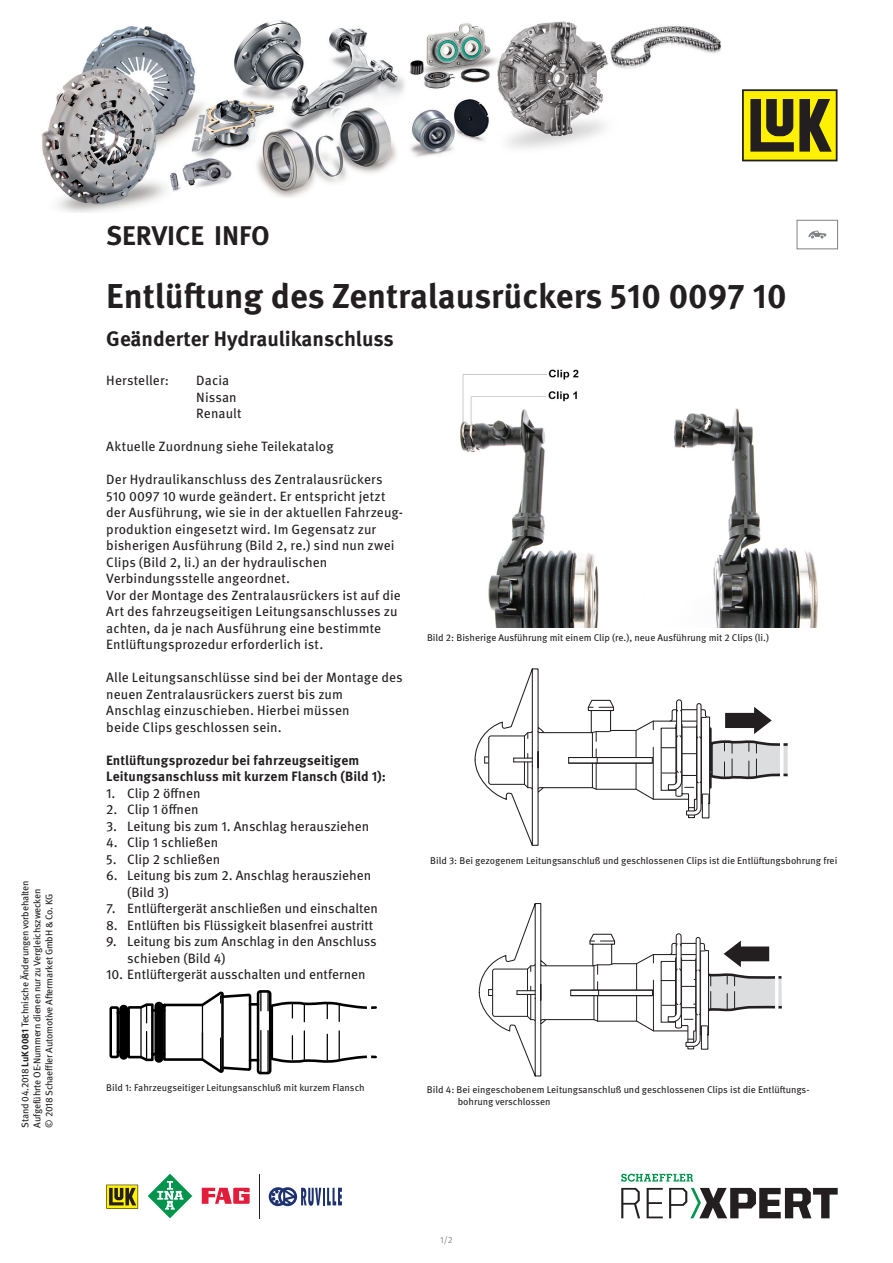
<style>
.page{position:relative;width:893px;height:1263px;background:#fff}
.page>*{position:absolute;margin:0;border:0;box-sizing:border-box;transform-origin:0 0}
.t1{font:700 34.5px "Meta OT";color:#231f20}
.t2{font:700 27px "Meta OT";color:#231f20}
.t3{font:700 21px "Meta OT";color:#231f20}
.t4{font:13.5px/16.5px "Meta OT";letter-spacing:.005em;color:#231f20}
.t5{font:700 13.5px/16.5px "Meta OT";letter-spacing:.005em;color:#231f20}
.t6{font:9.75px/12px "Meta OT";letter-spacing:-.005em;color:#231f20}
.t7{font:9px "Meta OT Norm";color:#808285}
.s1{font-weight:700}
</style>
<div class="page">
<img style="left:460px;top:369px;width:358px;height:258px">
<svg style="left:474px;top:668px;width:314px;height:178px"></svg>
<svg style="left:478px;top:903px;width:304px;height:174px"></svg>
<svg style="left:109px;top:990px;width:268px;height:85px"></svg>
<div style="left:797px;top:220px;width:41px;height:29px;border:1px solid #808285"></div>
<svg style="left:808px;top:231px;width:18px;height:7px"></svg>
<svg style="left:106px;top:1185px;width:32px;height:24px"></svg>
<svg style="left:148px;top:1174px;width:44px;height:44px"></svg>
<svg style="left:202px;top:1188px;width:48px;height:16px"></svg>
<hr style="left:259px;top:1174px;width:1px;height:44px;background:#231f20">
<svg style="left:269px;top:1187px;width:73px;height:19px"></svg>
<svg style="left:621px;top:1188px;width:19px;height:30px"></svg>
<svg style="left:647px;top:1188px;width:16px;height:30px"></svg>
<svg style="left:669px;top:1188px;width:169px;height:30px"></svg>
<svg style="left:621px;top:1174px;width:72px;height:8px"></svg>
<img style="left:42px;top:20px;width:796px;height:193px">
<svg style="left:742px;top:89px;width:95px;height:72px;background:#948b11"></svg>
<p class="t6" style="left:19px;top:1127px;width:248px;rotate:-90deg">Stand 04.2018 <span class="s1">LuK 0081</span> Technische Änderungen vorbehalten<br>Aufgeführte OE-Nummern dienen nur zu Vergleichszwecken © 2018 Schaeffler Automotive Aftermarket GmbH &amp; Co. KG</p>
<h2 class="t2" style="left:106px;top:218px;width:165px">SERVICE INFO</h2>
<h1 class="t1" style="left:106px;top:275px;width:682px">Entlüftung des Zentralausrückers 510 0097 10</h1>
<h3 class="t3" style="left:106px;top:326px;width:289px">Geänderter Hydraulikanschluss</h3>
<p class="t4" style="left:106px;top:373px;width:64px">Hersteller:</p>
<p class="t4" style="left:196px;top:373px;width:47px">Dacia<br>Nissan<br>Renault</p>
<p class="t4" style="left:106px;top:438px;width:229px">Aktuelle Zuordnung siehe Teilekatalog</p>
<p class="t4" style="left:106px;top:471px;width:298px">Der Hydraulikanschluss des Zentralausrückers 510 0097 10 wurde geändert. Er entspricht jetzt der Ausführung, wie sie in der aktuellen Fahrzeug&shy;produktion eingesetzt wird. Im Gegensatz zur bisherigen Ausführung (Bild 2, re.) sind nun zwei Clips (Bild 2, li.) an der hydraulischen Verbindungsstelle angeordnet.<br>Vor der Montage des Zentralausrückers ist auf die Art des fahrzeugseitigen Leitungsanschlusses zu achten, da je nach Ausführung eine bestimmte Entlüftungsprozedur erforderlich ist.</p>
<p class="t4" style="left:106px;top:669px;width:298px">Alle Leitungsanschlüsse sind bei der Montage des neuen Zentralausrückers zuerst bis zum<br>Anschlag einzuschieben. Hierbei müssen<br>beide Clips geschlossen sein.</p>
<p class="t6" style="left:427px;top:631px;width:344px">Bild 2: Bisherige Ausführung mit einem Clip (re.), neue Ausführung mit 2 Clips (li.)</p>
<p class="t5" style="left:106px;top:752px;width:281px">Entlüftungsprozedur bei fahrzeugseitigem<br>Leitungsanschluss mit kurzem Flansch (Bild 1):</p>
<p class="t4" style="left:106px;top:785px;width:96px">1. Clip 2 öffnen</p>
<p class="t4" style="left:106px;top:801px;width:94px">2. Clip 1 öffnen</p>
<p class="t4" style="left:106px;top:818px;width:265px">3. Leitung bis zum 1. Anschlag herausziehen</p>
<p class="t4" style="left:106px;top:834px;width:114px">4. Clip 1 schließen</p>
<p class="t4" style="left:106px;top:851px;width:116px">5. Clip 2 schließen</p>
<p class="t4" style="left:127px;top:867px;width:245px;text-indent:-21px">6. Leitung bis zum 2. Anschlag herausziehen (Bild 3)</p>
<p class="t4" style="left:106px;top:900px;width:273px">7. Entlüftergerät anschließen und einschalten</p>
<p class="t4" style="left:106px;top:917px;width:269px">8. Entlüften bis Flüssigkeit blasenfrei austritt</p>
<p class="t4" style="left:127px;top:933px;width:251px;text-indent:-21px">9. Leitung bis zum Anschlag in den Anschluss schieben (Bild 4)</p>
<p class="t4" style="left:106px;top:966px;width:261px">10. Entlüftergerät ausschalten und entfernen</p>
<p class="t6" style="left:106px;top:1082px;width:260px">Bild 1: Fahrzeugseitiger Leitungsanschluß mit kurzem Flansch</p>
<p class="t6" style="left:430px;top:854px;width:409px">Bild 3: Bei gezogenem Leitungsanschluß und geschlossenen Clips ist die Entlüftungsbohrung frei</p>
<p class="t6" style="left:458px;top:1084px;width:353px;text-indent:-31px">Bild 4: Bei eingeschobenem Leitungsanschluß und geschlossenen Clips ist die Entlüftungs&shy;bohrung verschlossen</p>
<p class="t7" style="left:440px;top:1235px;width:14px">1/2</p>
</div>
